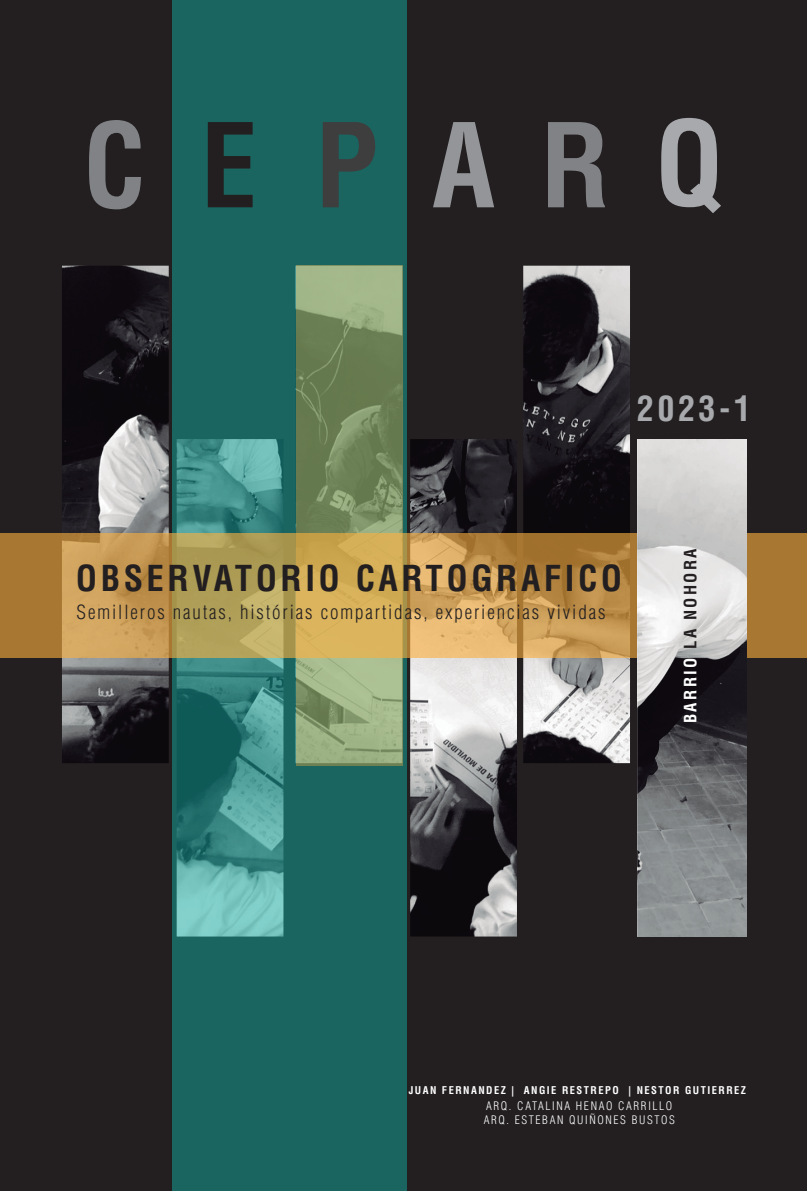
<style>
.page{position:relative;width:807px;height:1191px;background:#fff}
.page>*{position:absolute;margin:0;border:0;box-sizing:border-box;transform-origin:0 0}
.t1{font:700 condensed 34.82px "Helvetica LT Std";letter-spacing:.1em;color:#231f20}
.t2{font:700 condensed 34.12px "Helvetica LT Std";color:#a8a9ad}
.t3{font:300 condensed 19.07px "Helvetica LT Std";letter-spacing:.1em;color:#231f20}
.t4{font:700 condensed 16.62px "Helvetica LT Std";letter-spacing:.14em;color:#231f20}
.t5{font:300 condensed 11.46px/14.1px "Helvetica LT Std";letter-spacing:.14em;color:#fff}
.t6{font:700 condensed 10.41px "Helvetica LT Std";letter-spacing:.14em;color:#fff}
.s1{color:#fff}
</style>
<div class="page">
<div style="left:0;top:0;width:806px;height:1190px;background:#231f20"></div>
<img style="left:62px;top:266px;width:568px;height:670px">
<svg style="left:433px;top:122px;width:61px;height:85px"></svg>
<svg style="left:89px;top:120px;width:52px;height:89px"></svg>
<svg style="left:548px;top:122px;width:56px;height:85px"></svg>
<svg style="left:661px;top:118px;width:59px;height:95px"></svg>
<svg style="left:172px;top:0;width:234px;height:1190px;background:#236e69"></svg>
<svg style="left:208px;top:122px;width:44px;height:85px"></svg>
<svg style="left:323px;top:122px;width:52px;height:85px;background:#2e4e4d"></svg>
<svg style="left:295px;top:266px;width:107px;height:499px;background:#82976b"></svg>
<svg style="left:0;top:533px;width:806px;height:125px;background:#bf974f"></svg>
<img style="left:638px;top:439px;width:108px;height:497px">
<hr style="left:637px;top:439px;width:1px;height:497px;background:#fff">
<h2 class="t2" style="left:636px;top:387px;width:115px">2023-1</h2>
<h1 class="t1" style="left:76px;top:556px;width:547px">OBSERVATORIO CARTOGRAFICO</h1>
<p class="t3" style="left:77px;top:600px;width:530px">Semilleros nautas, histórias compartidas, experiencias vividas</p>
<p class="t4" style="left:679px;top:723px;width:176px;rotate:-90deg"><span class="s1">BARRIO</span> LA NOHORA</p>
<p class="t6" style="left:408px;top:1083px;width:339px">JUAN FERNANDEZ | ANGIE RESTREPO | NESTOR GUTIERREZ</p>
<p class="t5" style="left:483px;top:1098px;width:193px">ARQ. CATALINA HENAO CARRILLO<br>ARQ. ESTEBAN QUIÑONES BUSTOS</p>
</div>
